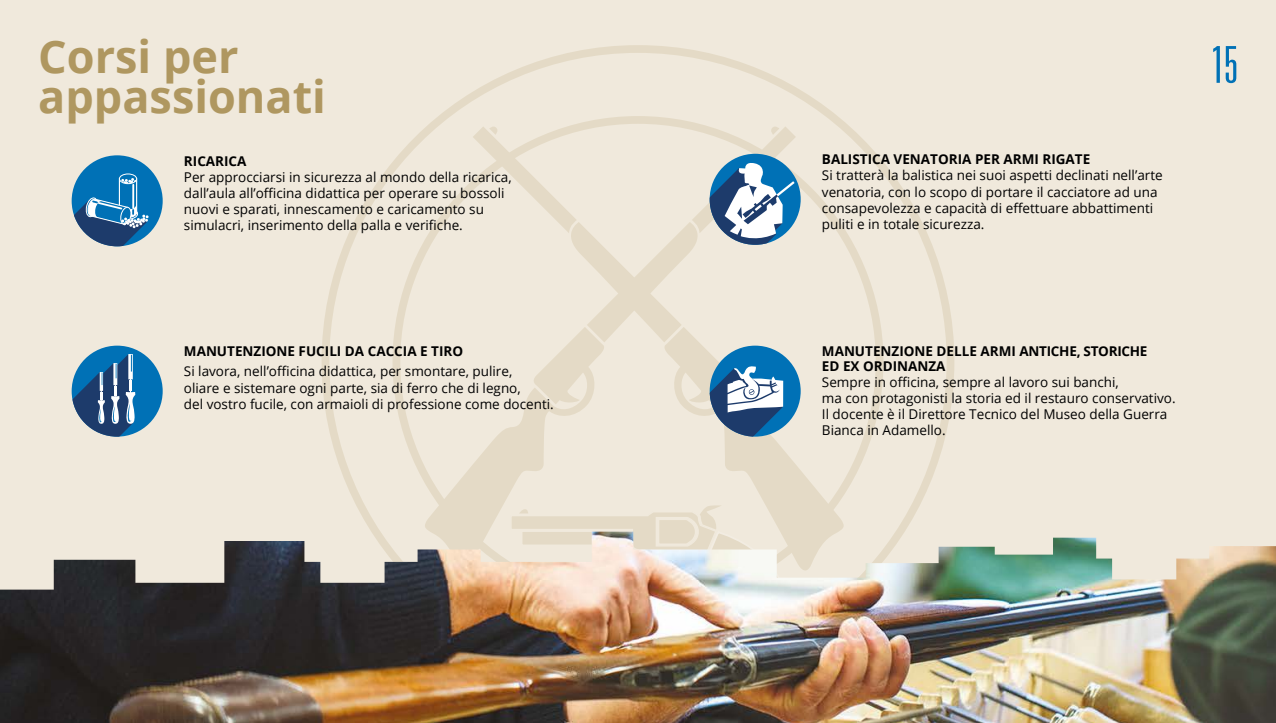
<style>
.page{position:relative;width:1276px;height:723px;background:#fff}
.page>*{position:absolute;margin:0;border:0;box-sizing:border-box;transform-origin:0 0}
.t1{font:300 ultra-condensed 50.85px "Univers";color:#0071b6}
.t2{font:700 45px/40.5px "Open Sans";color:#af9760}
.t3{font:13.5px/16.2px "Open Sans";color:#000}
.t4{font:700 13.5px/14.5px "Open Sans";color:#000}
</style>
<div class="page">
<img style="left:0;top:589px;width:1276px;height:134px">
<div style="left:0;top:0;width:1276px;height:589px;background:#f0e9dc"></div>
<svg style="left:321px;top:45px;width:633px;height:544px;background:#ece5d7"></svg>
<svg style="left:392px;top:116px;width:491px;height:473px;background:#e8e0d2"></svg>
<svg style="left:796px;top:125px;width:50px;height:454px;background:#ede6d8"></svg>
<svg style="left:423px;top:125px;width:373px;height:454px;background:#ece4d6"></svg>
<svg style="left:509px;top:505px;width:276px;height:84px;background:#eae0d2"></svg>
<div style="left:72px;top:155px;width:91px;height:91px;background:#0071b6;border-radius:50%"></div>
<div style="left:119px;top:173px;width:18px;height:11px;border:1px solid #fff;border-radius:50%"></div>
<svg style="left:72px;top:178px;width:77px;height:68px"></svg>
<div style="left:72px;top:346px;width:91px;height:91px;background:#0071b6;border-radius:50%"></div>
<svg style="left:72px;top:354px;width:63px;height:83px"></svg>
<div style="left:709px;top:346px;width:91px;height:91px;background:#0071b6;border-radius:50%"></div>
<svg style="left:709px;top:366px;width:74px;height:71px"></svg>
<div style="left:709px;top:154px;width:91px;height:91px;background:#0071b6;border-radius:50%"></div>
<svg style="left:709px;top:161px;width:85px;height:84px"></svg>
<h2 class="t2" style="left:38px;top:35px;width:289px">Corsi per appassionati</h2>
<p class="t4" style="left:184px;top:153px;width:64px">RICARICA</p>
<p class="t3" style="left:184px;top:168px;width:329px">Per approcciarsi in sicurezza al mondo della ricarica, dall’aula all’officina didattica per operare su bossoli nuovi e sparati, innescamento e caricamento su simulacri, inserimento della palla e verifiche.</p>
<p class="t4" style="left:184px;top:343px;width:281px">MANUTENZIONE FUCILI DA CACCIA E TIRO</p>
<p class="t3" style="left:184px;top:363px;width:371px">Si lavora, nell’officina didattica, per smontare, pulire,<br>oliare e sistemare ogni parte, sia di ferro che di legno,<br>del vostro fucile, con armaioli di professione come docenti.</p>
<p class="t4" style="left:822px;top:152px;width:270px">BALISTICA VENATORIA PER ARMI RIGATE</p>
<p class="t3" style="left:822px;top:167px;width:342px">Si tratterà la balistica nei suoi aspetti declinati nell’arte venatoria, con lo scopo di portare il cacciatore ad una consapevolezza e capacità di effettuare abbattimenti puliti e in totale sicurezza.</p>
<h1 class="t1" style="left:1210px;top:38px;width:29px">15</h1>
<p class="t4" style="left:822px;top:343px;width:327px">MANUTENZIONE DELLE ARMI ANTICHE, STORICHE<br>ED EX ORDINANZA</p>
<p class="t3" style="left:822px;top:373px;width:355px">Sempre in officina, sempre al lavoro sui banchi,<br>ma con protagonisti la storia ed il restauro conservativo.<br>Il docente è il Direttore Tecnico del Museo della Guerra Bianca in Adamello.</p>
</div>
